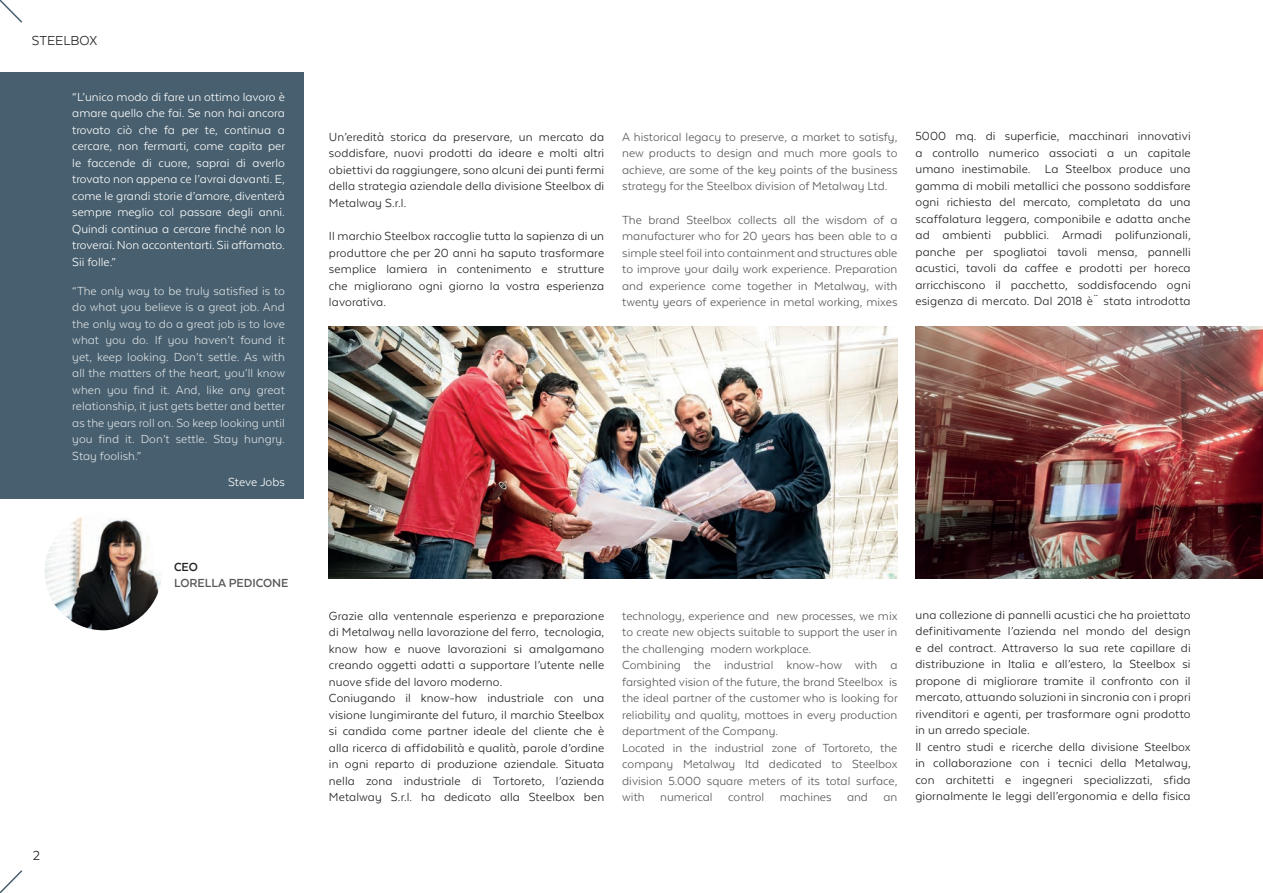
<style>
.page{position:relative;width:1263px;height:893px;background:#fff}
.page>*{position:absolute;margin:0;border:0;box-sizing:border-box;transform-origin:0 0}
.t1{font:15px "Texta Alt";color:#231f20}
.t2{font:13.5px/16.5px "Texta Alt";letter-spacing:.01em;color:#231f20;text-align:justify}
.t3{font:13.5px/16.5px "Texta Alt";color:#57585a;text-align:justify}
.t4{font:13.5px/16.5px "Texta Alt";color:#fff;text-align:justify}
.t5{font:700 13.5px "Texta Alt";color:#57585a}
.t6{font:700 13.5px "Texta Alt";color:#231f20}
</style>
<div class="page">
<svg style="left:0;top:870px;width:23px;height:23px"></svg>
<svg style="left:0;top:0;width:23px;height:23px"></svg>
<img style="left:916px;top:326px;width:347px;height:252px">
<div style="left:0;top:72px;width:303px;height:427px;background:#475f6e"></div>
<img style="left:45px;top:513px;width:117px;height:117px;border-radius:59px">
<img style="left:329px;top:326px;width:568px;height:252px">
<p class="t1" style="left:32px;top:33px;width:67px">STEELBOX</p>
<p class="t4" style="left:72px;top:88px;width:214px">“L’unico modo di fare un ottimo lavoro è amare quello che fai. Se non hai ancora trovato ciò che fa per te, continua a cercare, non fermarti, come capita per le faccende di cuore, saprai di averlo trovato non appena ce l’avrai davanti. E, come le grandi storie d’amore, diventerà sempre meglio col passare degli anni.<br>Quindi continua a cercare finché non lo troverai. Non accontentarti. Sii affamato.<br>Sii folle.”</p>
<p class="t4" style="left:72px;top:282px;width:214px">“The only way to be truly satisfied is to do what you believe is a great job. And the only way to do a great job is to love what you do. If you haven’t found it yet, keep looking. Don’t settle. As with all the matters of the heart, you’ll know when you find it. And, like any great relationship, it just gets better and better as the years roll on. So keep looking until you find it. Don’t settle. Stay hungry.<br>Stay foolish.”</p>
<p class="t4" style="left:228px;top:473px;width:58px">Steve Jobs</p>
<p class="t1" style="left:33px;top:847px;width:9px">2</p>
<p class="t6" style="left:174px;top:560px;width:25px">CEO</p>
<p class="t5" style="left:174px;top:576px;width:116px">LORELLA PEDICONE</p>
<p class="t2" style="left:329px;top:129px;width:277px">Un’eredità storica da preservare, un mercato da soddisfare, nuovi prodotti da ideare e molti altri obiettivi da raggiungere, sono alcuni dei punti fermi della strategia aziendale della divisione Steelbox di Metalway S.r.l.</p>
<p class="t2" style="left:329px;top:228px;width:277px">Il marchio Steelbox raccoglie tutta la sapienza di un produttore che per 20 anni ha saputo trasformare semplice lamiera in contenimento e strutture che migliorano ogni giorno la vostra esperienza lavorativa.</p>
<p class="t3" style="left:622px;top:129px;width:277px">A historical legacy to preserve, a market to satisfy, new products to design and much more goals to achieve, are some of the key points of the business strategy for the Steelbox division of Metalway Ltd.</p>
<p class="t3" style="left:622px;top:211px;width:277px">The brand Steelbox collects all the wisdom of a manufacturer who for 20 years has been able to a simple steel foil into containment and structures able to improve your daily work experience. Preparation and experience come together in Metalway, with twenty years of experience in metal working, mixes</p>
<p class="t2" style="left:915px;top:128px;width:277px">5000 mq. di superficie, macchinari innovativi a controllo numerico associati a un capitale umano inestimabile. La Steelbox produce una gamma di mobili metallici che possono soddisfare ogni richiesta del mercato, completata da una scaffalatura leggera, componibile e adatta anche ad ambienti pubblici. Armadi polifunzionali, panche per spogliatoi tavoli mensa, pannelli acustici, tavoli da caffee e prodotti per horeca arricchiscono il pacchetto, soddisfacendo ogni esigenza di mercato. Dal 2018 è¨ stata introdotta</p>
<p class="t2" style="left:329px;top:607px;width:277px">Grazie alla ventennale esperienza e preparazione di Metalway nella lavorazione del ferro, tecnologia, know how e nuove lavorazioni si amalgamano creando oggetti adatti a supportare l’utente nelle nuove sfide del lavoro moderno.</p>
<p class="t2" style="left:329px;top:690px;width:277px">Coniugando il know-how industriale con una visione lungimirante del futuro, il marchio Steelbox si candida come partner ideale del cliente che è alla ricerca di affidabilità e qualità, parole d’ordine in ogni reparto di produzione aziendale. Situata nella zona industriale di Tortoreto, l’azienda Metalway S.r.l. ha dedicato alla Steelbox ben</p>
<p class="t3" style="left:622px;top:607px;width:277px">technology, experience and new processes, we mix to create new objects suitable to support the user in the challenging modern workplace.</p>
<p class="t3" style="left:622px;top:657px;width:277px">Combining the industrial know-how with a farsighted vision of the future, the brand Steelbox is the ideal partner of the customer who is looking for reliability and quality, mottoes in every production department of the Company.</p>
<p class="t3" style="left:622px;top:739px;width:277px">Located in the industrial zone of Tortoreto, the company Metalway ltd dedicated to Steelbox division 5.000 square meters of its total surface, with numerical control machines and an</p>
<p class="t2" style="left:915px;top:606px;width:277px">una collezione di pannelli acustici che ha proiettato definitivamente l’azienda nel mondo del design e del contract. Attraverso la sua rete capillare di distribuzione in Italia e all’estero, la Steelbox si propone di migliorare tramite il confronto con il mercato, attuando soluzioni in sincronia con i propri rivenditori e agenti, per trasformare ogni prodotto in un arredo speciale.</p>
<p class="t2" style="left:915px;top:738px;width:277px">Il centro studi e ricerche della divisione Steelbox in collaborazione con i tecnici della Metalway, con architetti e ingegneri specializzati, sfida giornalmente le leggi dell’ergonomia e della fisica</p>
</div>
